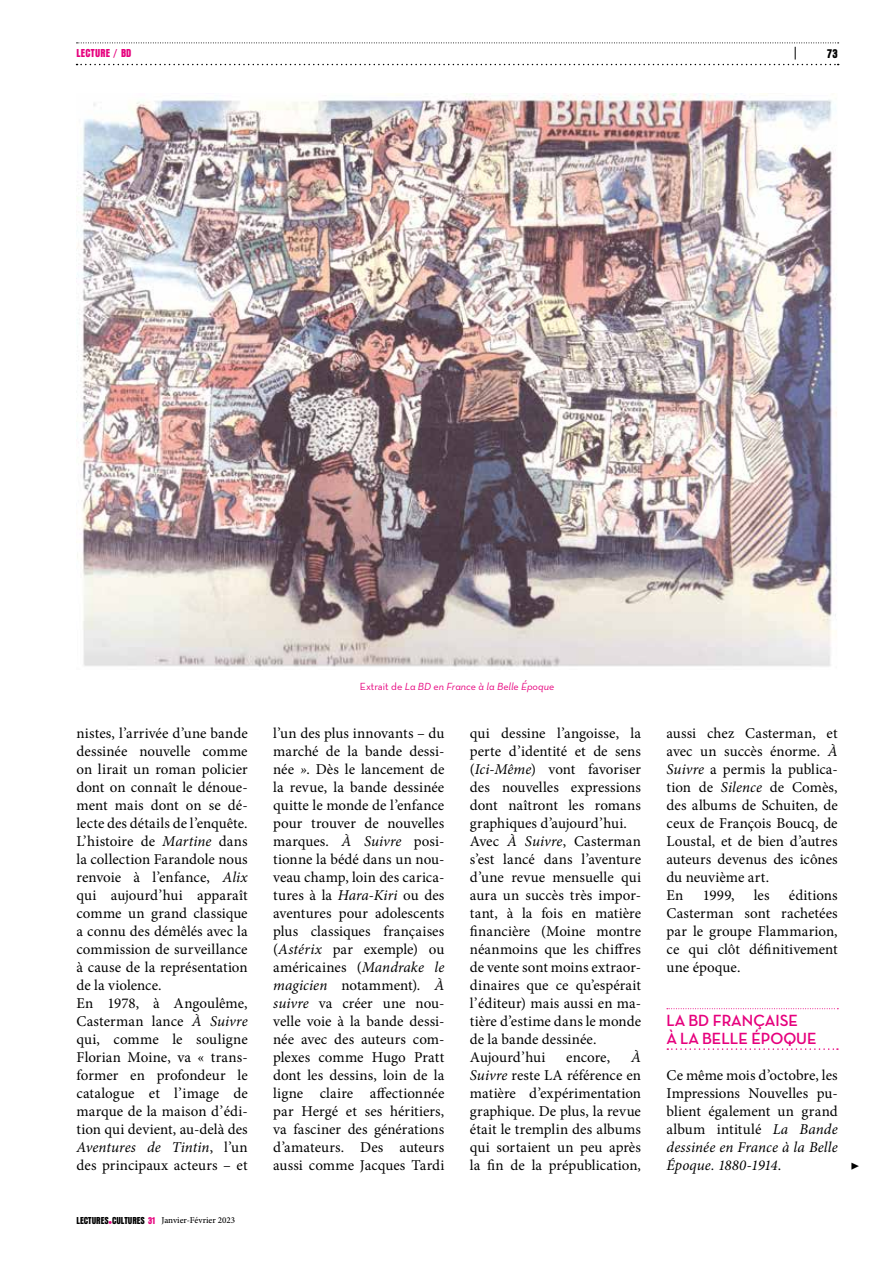
<style>
.page{position:relative;width:893px;height:1263px;background:#fff}
.page>*{position:absolute;margin:0;border:0;box-sizing:border-box;transform-origin:0 0}
.t1{font:700 16.5px/18px "Neutra Disp";color:#e6007d}
.t2{font:15px/18px "Minion Pro";color:#000;text-align:justify}
.t3{font:13.5px "Anzeigen Gro D";color:#000}
.t4{font:12px "Anzeigen Gro D";letter-spacing:.02em;color:#e6007d}
.t5{font:italic 10.5px "Neutra Text";color:#e6007d}
.t6{font:500 9px "Minion Pro";color:#000}
.s1{font-style:normal}
.s2{font-style:italic}
.s3{font-family:"Anzeigen Gro D";font-weight:400;font-size:10.5px}
.s4{font-family:"Anzeigen Gro D";font-weight:400;font-size:10.5px;color:#e6007d}
</style>
<div class="page">
<svg style="left:77px;top:43px;width:762px;height:22px"></svg>
<svg style="left:667px;top:1008px;width:171px;height:1px"></svg>
<svg style="left:667px;top:1048px;width:171px;height:2px"></svg>
<img style="left:77px;top:94px;width:760px;height:573px">
<p class="t4" style="left:77px;top:47px;width:56px">LECTURE / BD</p>
<p class="t3" style="left:827px;top:46px;width:12px">73</p>
<p class="t5" style="left:360px;top:680px;width:196px"><span class="s1">Extrait de</span> La BD en France à la Belle Époque</p>
<p class="t2" style="left:77px;top:724px;width:173px;text-align:left">nistes, l’arrivée d’une bande dessinée nouvelle comme on lirait un roman policier dont on connaît le dénoue&shy;ment mais dont on se dé&shy;lecte des détails de l’enquête.<br>L’histoire de <span class="s2">Martine</span> dans la collection Farandole nous renvoie à l’enfance, <span class="s2">Alix </span>qui aujourd’hui apparaît comme un grand classique a connu des démêlés avec la commission de surveillance à cause de la représentation de la violence.<br>En 1978, à Angoulême,<br>Casterman lance <span class="s2">À Suivre </span>qui, comme le souligne<br>Florian Moine, va « trans&shy;former en profondeur le catalogue et l’image de marque de la maison d’édi&shy;tion qui devient, au-delà des<br><span class="s2">Aventures de Tintin</span>, l’un des principaux acteurs – et</p>
<p class="t2" style="left:273px;top:724px;width:173px">l’un des plus innovants – du marché de la bande dessi&shy;née <span class="s2">»</span>. Dès le lancement de la revue, la bande dessinée quitte le monde de l’enfance pour trouver de nouvelles marques. <span class="s2">À Suivre</span> posi&shy;tionne la bédé dans un nou&shy;veau champ, loin des carica&shy;tures à la <span class="s2">Hara-Kiri</span> ou des aventures pour adolescents plus classiques françaises (<span class="s2">Astérix</span> par exemple) ou américaines (<span class="s2">Mandrake le magicien</span> notamment). <span class="s2">À suivre</span> va créer une nou&shy;velle voie à la bande dessi&shy;née avec des auteurs com&shy;plexes comme Hugo Pratt dont les dessins, loin de la ligne claire affectionnée par Hergé et ses héritiers, va fasciner des générations d’amateurs. Des auteurs aussi comme Jacques Tardi</p>
<p class="t2" style="left:470px;top:724px;width:173px;text-align:left">qui dessine l’angoisse, la perte d’identité et de sens (<span class="s2">Ici-Même</span>) vont favoriser des nouvelles expressions dont naîtront les romans graphiques d’aujourd’hui.<br>Avec <span class="s2">À Suivre</span>, Casterman s’est lancé dans l’aventure d’une revue mensuelle qui aura un succès très impor&shy;tant, à la fois en matière financière (Moine montre néanmoins que les chiffres de vente sont moins extraor&shy;dinaires que ce qu’espérait l’éditeur) mais aussi en ma&shy;tière d’estime dans le monde de la bande dessinée.<br>Aujourd’hui</p>
<p class="t2" style="left:470px;top:1048px;width:173px;text-indent:161px"><span class="s2">À Suivre</span> reste LA référence en matière d’expérimentation graphique. De plus, la revue était le tremplin des albums qui sortaient un peu après la fin de la prépublication,</p>
<p class="t2" style="left:566px;top:1048px;width:45px">encore,</p>
<p class="t6" style="left:77px;top:1214px;width:160px"><span class="s3">LECTURES</span><span class="s4">•</span><span class="s3">CULTURES</span> <span class="s4">31</span> Janvier-Février 2023</p>
<p class="t2" style="left:666px;top:724px;width:173px;text-align:left">aussi chez Casterman, et avec un succès énorme. <span class="s2">À<br>Suivre</span> a permis la publica&shy;tion de <span class="s2">Silence</span> de Comès, des albums de Schuiten, de ceux de François Boucq, de<br>Loustal, et de bien d’autres auteurs devenus des icônes du neuvième art.<br>En</p>
<p class="t2" style="left:666px;top:886px;width:173px;text-indent:122px">éditions Casterman sont rachetées par le groupe Flammarion, ce qui clôt définitivement une époque.</p>
<p class="t1" style="left:666px;top:1012px;width:152px">LA BD FRANÇAISE<br>À LA BELLE ÉPOQUE</p>
<p class="t2" style="left:666px;top:1066px;width:173px">Ce même mois d’octobre, les Impressions Nouvelles pu&shy;blient également un grand album intitulé <span class="s2">La Bande dessinée en France à la Belle Époque. 1880-1914</span>.</p>
<p class="t2" style="left:703px;top:886px;width:33px">1999,</p>
<p class="t2" style="left:754px;top:886px;width:17px">les</p>
<p class="t2" style="left:850px;top:1156px;width:11px">▶</p>
</div>
